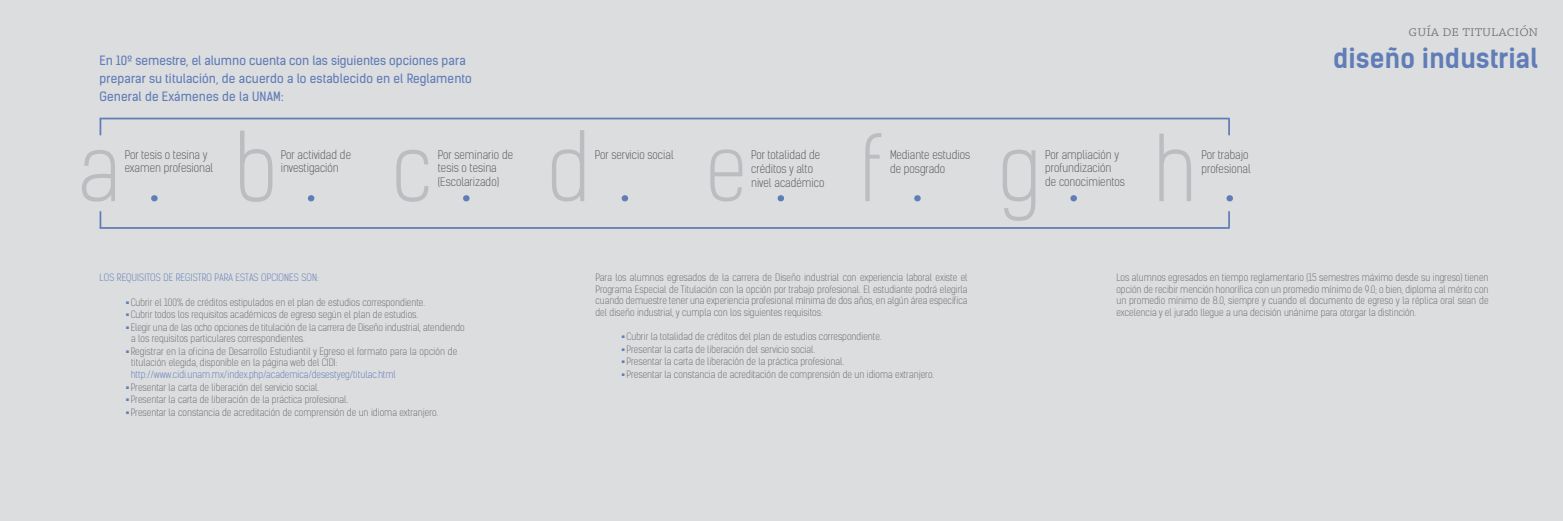
<style>
.page{position:relative;width:1563px;height:521px;background:#dcdddf}
.page>*{position:absolute;margin:0;border:0;box-sizing:border-box;transform-origin:0 0}
.t1{font:300 87.5px "Kelson Sans";color:#bcbdc0}
.t2{font:700 26.25px "Kelson Sans";color:#607db7}
.t3{font:300 15.75px "Chaparral Pro";color:#6c6d70}
.t4{font:12.25px/18.4px "Kelson Sans";letter-spacing:.01em;color:#607db7}
.t5{font:300 11.38px/13.7px "Kelson Sans";color:#57585a}
.t6{font:300 9.62px/11.5px "Kelson Sans";color:#6c6d70}
.t7{font:300 9.62px "Kelson Sans";color:#607db7}
.s1{color:#607db7}
.s2{font-family:"Courier New";font-weight:400;font-size:10.5px;color:#607db7}
</style>
<div class="page">
<svg style="left:100px;top:211px;width:1px;height:16px"></svg>
<hr style="left:100px;top:227px;width:1129px;height:2px;background:#607db7">
<svg style="left:1228px;top:211px;width:2px;height:16px"></svg>
<svg style="left:100px;top:119px;width:1px;height:16px"></svg>
<hr style="left:100px;top:118px;width:1129px;height:1px;background:#607db7">
<svg style="left:1228px;top:119px;width:2px;height:16px"></svg>
<p class="t4" style="left:100px;top:51px;width:374px">En 10º semestre, el alumno cuenta con las siguientes opciones para preparar su titulación, de acuerdo a lo establecido en el Reglamento<br>General de Exámenes de la UNAM:</p>
<p class="t1" style="left:78px;top:116px;width:1159px">a<span class="s1">.</span> b<span class="s1">.</span> c<span class="s1">.</span> d<span class="s1">.</span> e<span class="s1">.</span> f<span class="s1">.</span> g<span class="s1">.</span> h<span class="s1">.</span></p>
<p class="t5" style="left:125px;top:148px;width:90px">Por tesis o tesina y examen profesional</p>
<p class="t5" style="left:281px;top:148px;width:72px">Por actividad de investigación</p>
<p class="t5" style="left:438px;top:148px;width:77px">Por seminario de tesis o tesina</p>
<p class="t5" style="left:438px;top:175px;width:63px">(Escolarizado)</p>
<p class="t5" style="left:595px;top:148px;width:80px">Por servicio social</p>
<p class="t5" style="left:751px;top:148px;width:75px">Por totalidad de créditos y alto nivel académico</p>
<p class="t5" style="left:890px;top:148px;width:82px">Mediante estudios</p>
<p class="t5" style="left:1045px;top:148px;width:75px">Por ampliación y profundización</p>
<p class="t5" style="left:1045px;top:175px;width:81px">de conocimientos</p>
<p class="t5" style="left:1201px;top:148px;width:48px">Por trabajo</p>
<p class="t5" style="left:1201px;top:162px;width:51px">profesional</p>
<p class="t5" style="left:890px;top:162px;width:57px">de posgrado</p>
<p class="t3" style="left:1408px;top:23px;width:131px">guía de titulación</p>
<p class="t2" style="left:1333px;top:42px;width:207px">diseño industrial</p>
<p class="t7" style="left:100px;top:272px;width:221px">LOS REQUISITOS DE REGISTRO PARA ESTAS OPCIONES SON:</p>
<p class="t6" style="left:124px;top:296px;width:302px"><span class="s2">▪</span>Cubrir el 100% de créditos estipulados en el plan de estudios correspondiente.</p>
<p class="t6" style="left:124px;top:309px;width:295px"><span class="s2">▪</span>Cubrir todos los requisitos académicos de egreso según el plan de estudios.</p>
<p class="t6" style="left:131px;top:321px;width:335px;text-indent:-7px"><span class="s2">▪</span>Elegir una de las ocho opciones de titulación de la carrera de Diseño industrial, atendiendo a los requisitos particulares correspondientes.</p>
<p class="t6" style="left:131px;top:346px;width:328px;text-indent:-7px"><span class="s2">▪</span>Registrar en la oficina de Desarrollo Estudiantil y Egreso el formato para la opción de titulación elegida, disponible en la página web del CIDI:</p>
<p class="t7" style="left:131px;top:369px;width:266px">http://www.cidi.unam.mx/index.php/academica/desestyeg/titulac.html</p>
<p class="t6" style="left:124px;top:381px;width:196px"><span class="s2">▪</span>Presentar la carta de liberación del servicio social.</p>
<p class="t6" style="left:124px;top:394px;width:225px"><span class="s2">▪</span>Presentar la carta de liberación de la práctica profesional.</p>
<p class="t6" style="left:124px;top:407px;width:315px"><span class="s2">▪</span>Presentar la constancia de acreditación de comprensión de un idioma extranjero.</p>
<p class="t6" style="left:595px;top:272px;width:374px;text-align:justify">Para los alumnos egresados de la carrera de Diseño industrial con experiencia laboral existe el Programa Especial de Titulación con la opción por trabajo profesional. El estudiante podrá elegirla cuando demuestre tener una experiencia profesional mínima de dos años, en algún área específica del diseño industrial, y cumpla con los siguientes requisitos:</p>
<p class="t6" style="left:620px;top:331px;width:263px"><span class="s2">▪</span>Cubrir la totalidad de créditos del plan de estudios correspondiente.</p>
<p class="t6" style="left:620px;top:344px;width:196px"><span class="s2">▪</span>Presentar la carta de liberación del servicio social.</p>
<p class="t6" style="left:620px;top:356px;width:225px"><span class="s2">▪</span>Presentar la carta de liberación de la práctica profesional.</p>
<p class="t6" style="left:620px;top:369px;width:315px"><span class="s2">▪</span>Presentar la constancia de acreditación de comprensión de un idioma extranjero.</p>
<p class="t6" style="left:1116px;top:272px;width:374px;text-align:justify">Los alumnos egresados en tiempo reglamentario (15 semestres máximo desde su ingreso) tienen opción de recibir mención honorífica con un promedio mínimo de 9.0; o bien, diploma al mérito con un promedio mínimo de 8.0, siempre y cuando el documento de egreso y la réplica oral sean de excelencia y el jurado llegue a una decisión unánime para otorgar la distinción.</p>
</div>
